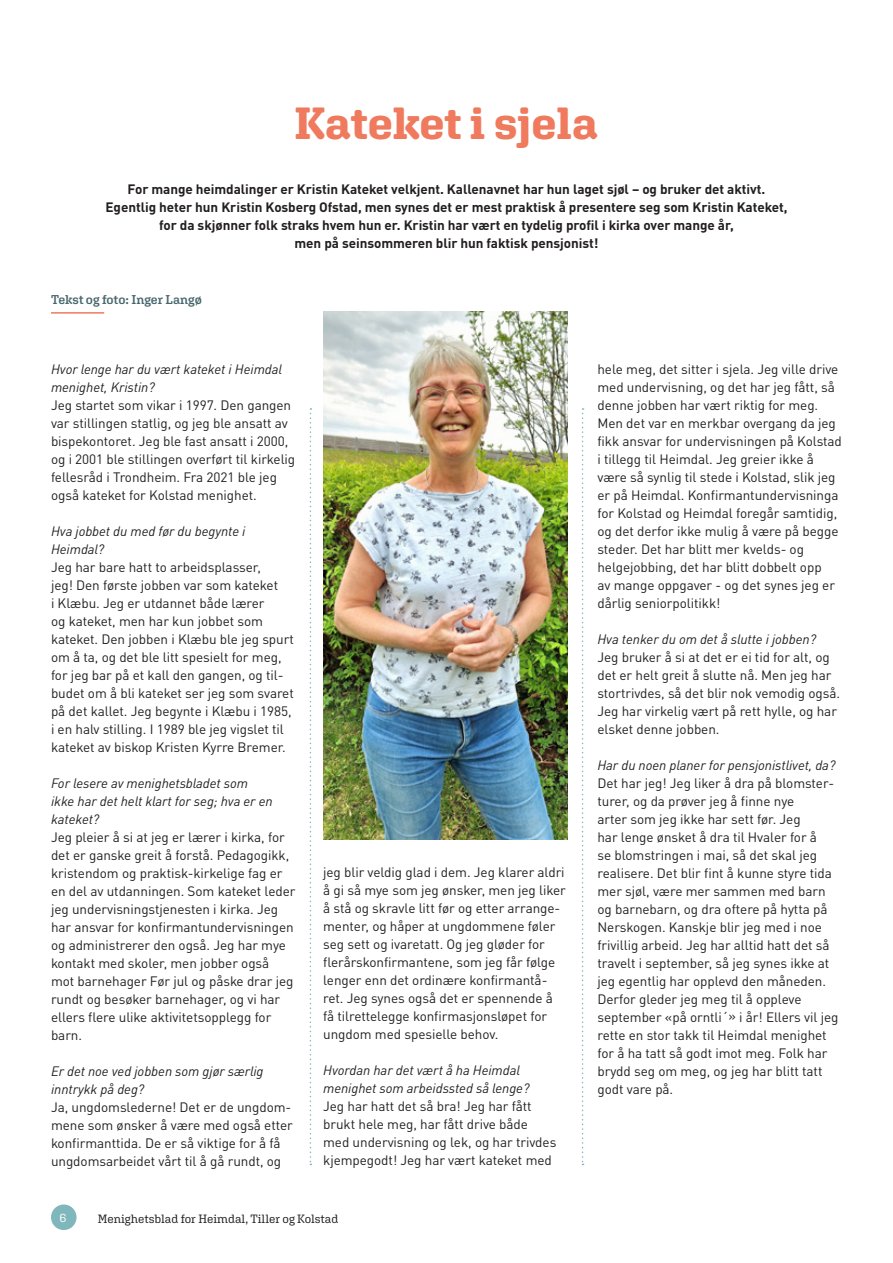
<style>
.page{position:relative;width:893px;height:1263px;background:#fff}
.page>*{position:absolute;margin:0;border:0;box-sizing:border-box;transform-origin:0 0}
.t1{font:700 45px "Aglet Slab";letter-spacing:-.005em;color:#ef7a5e}
.Brødtekst{font:13.5px/18px "DIN Pro";letter-spacing:-.005em;color:#231f20}
.Brødtekst-2{font:italic 13.5px/18px "DIN Pro";letter-spacing:-.005em;color:#231f20}
.Brødtekst-3{font:700 13.5px "DIN Pro";letter-spacing:-.005em;color:#231f20}
.byline{font:600 12.75px "Aglet Slab";letter-spacing:-.005em;color:#47666d}
.t2{font:12px "Aglet Slab";letter-spacing:-.005em;color:#231f20}
.t3{font:12px "Aglet Slab";color:#fff}
</style>
<div class="page">
<div style="left:51px;top:1204px;width:26px;height:26px;background:#7fb7bc;border-radius:50%"></div>
<svg style="left:310px;top:408px;width:1px;height:757px"></svg>
<svg style="left:582px;top:408px;width:2px;height:757px"></svg>
<img style="left:323px;top:311px;width:245px;height:529px">
<hr style="left:51px;top:312px;width:53px;height:2px;background:#ef7a5e">
<p class="t1" style="left:295px;top:96px;width:305px">Kateket i sjela</p>
<p class="Brødtekst-3" style="left:128px;top:178px;width:639px">For mange heimdalinger er Kristin Kateket velkjent. Kallenavnet har hun laget sjøl – og bruker det aktivt.</p>
<p class="Brødtekst-3" style="left:106px;top:196px;width:683px">Egentlig heter hun Kristin Kosberg Ofstad, men synes det er mest praktisk å presentere seg som Kristin Kateket,</p>
<p class="Brødtekst-3" style="left:159px;top:214px;width:576px">for da skjønner folk straks hvem hun er. Kristin har vært en tydelig profil i kirka over mange år,</p>
<p class="Brødtekst-3" style="left:294px;top:232px;width:305px">men på seinsommeren blir hun faktisk pensjonist!</p>
<p class="byline" style="left:51px;top:291px;width:152px">Tekst og foto: Inger Langø</p>
<p class="Brødtekst-2" style="left:51px;top:359px;width:232px">Hvor lenge har du vært kateket i Heimdal menighet, Kristin?</p>
<p class="Brødtekst" style="left:51px;top:395px;width:246px">Jeg startet som vikar i 1997. Den gangen var stillingen statlig, og jeg ble ansatt av bispekontoret. Jeg ble fast ansatt i 2000, og i 2001 ble stillingen overført til kirkelig fellesråd i Trondheim. Fra 2021 ble jeg også kateket for Kolstad menighet.</p>
<p class="Brødtekst-2" style="left:51px;top:521px;width:196px">Hva jobbet du med før du begynte i<br>Heimdal?</p>
<p class="Brødtekst" style="left:51px;top:557px;width:244px">Jeg har bare hatt to arbeidsplasser,<br>jeg! Den første jobben var som kateket<br>i Klæbu. Jeg er utdannet både lærer<br>og kateket, men har kun jobbet som kateket. Den jobben i Klæbu ble jeg spurt om å ta, og det ble litt spesielt for meg, for jeg bar på et kall den gangen, og til&shy;budet om å bli kateket ser jeg som svaret på det kallet. Jeg begynte i Klæbu i 1985, i en halv stilling. I 1989 ble jeg vigslet til kateket av biskop Kristen Kyrre Bremer.</p>
<p class="Brødtekst-2" style="left:51px;top:773px;width:223px">For lesere av menighetsbladet som ikke har det helt klart for seg; hva er en kateket?</p>
<p class="Brødtekst" style="left:51px;top:827px;width:246px">Jeg pleier å si at jeg er lærer i kirka, for det er ganske greit å forstå. Pedagogikk, kristendom og praktisk-kirkelige fag er en del av utdanningen. Som kateket leder jeg undervisningstjenesten i kirka. Jeg har ansvar for konfirmantundervisningen og administrerer den også. Jeg har mye kontakt med skoler, men jobber også mot barnehager Før jul og påske drar jeg rundt og besøker barnehager, og vi har ellers flere ulike aktivitetsopplegg for barn.</p>
<p class="Brødtekst-2" style="left:51px;top:1061px;width:214px">Er det noe ved jobben som gjør særlig inntrykk på deg?</p>
<p class="Brødtekst" style="left:51px;top:1097px;width:243px">Ja, ungdomslederne! Det er de ungdom&shy;mene som ønsker å være med også etter konfirmanttida. De er så viktige for å få ungdomsarbeidet vårt til å gå rundt, og</p>
<p class="Brødtekst" style="left:323px;top:862px;width:244px">jeg blir veldig glad i dem. Jeg klarer aldri å gi så mye som jeg ønsker, men jeg liker å stå og skravle litt før og etter arrange&shy;menter, og håper at ungdommene føler seg sett og ivaretatt. Og jeg gløder for flerårskonfirmantene, som jeg får følge lenger enn det ordinære konfirmantå&shy;ret. Jeg synes også det er spennende å få tilrettelegge konfirmasjonsløpet for ungdom med spesielle behov.</p>
<p class="Brødtekst-2" style="left:323px;top:1060px;width:208px">Hvordan har det vært å ha Heimdal menighet som arbeidssted så lenge?</p>
<p class="Brødtekst" style="left:323px;top:1096px;width:235px">Jeg har hatt det så bra! Jeg har fått brukt hele meg, har fått drive både med undervisning og lek, og har trivdes kjempegodt! Jeg har vært kateket med</p>
<p class="t3" style="left:59px;top:1211px;width:9px">6</p>
<p class="t2" style="left:98px;top:1212px;width:242px">Menighetsblad for Heimdal, Tiller og Kolstad</p>
<p class="Brødtekst" style="left:597px;top:359px;width:246px">hele meg, det sitter i sjela. Jeg ville drive med undervisning, og det har jeg fått, så denne jobben har vært riktig for meg.<br>Men det var en merkbar overgang da jeg fikk ansvar for undervisningen på Kolstad i tillegg til Heimdal. Jeg greier ikke å være så synlig til stede i Kolstad, slik jeg er på Heimdal. Konfirmantundervisninga for Kolstad og Heimdal foregår samtidig, og det derfor ikke mulig å være på begge steder. Det har blitt mer kvelds- og helgejobbing, det har blitt dobbelt opp<br>av mange oppgaver - og det synes jeg er dårlig seniorpolitikk!</p>
<p class="Brødtekst-2" style="left:597px;top:629px;width:220px">Hva tenker du om det å slutte i jobben?</p>
<p class="Brødtekst" style="left:597px;top:647px;width:244px">Jeg bruker å si at det er ei tid for alt, og det er helt greit å slutte nå. Men jeg har stortrivdes, så det blir nok vemodig også.<br>Jeg har virkelig vært på rett hylle, og har elsket denne jobben.</p>
<p class="Brødtekst-2" style="left:597px;top:755px;width:239px">Har du noen planer for pensjonistlivet, da?</p>
<p class="Brødtekst" style="left:597px;top:773px;width:243px">Det har jeg! Jeg liker å dra på blomster&shy;turer, og da prøver jeg å finne nye<br>arter som jeg ikke har sett før. Jeg<br>har lenge ønsket å dra til Hvaler for å<br>se blomstringen i mai, så det skal jeg realisere. Det blir fint å kunne styre tida mer sjøl, være mer sammen med barn og barnebarn, og dra oftere på hytta på Nerskogen. Kanskje blir jeg med i noe frivillig arbeid. Jeg har alltid hatt det så travelt i september, så jeg synes ikke at jeg egentlig har opplevd den måneden.<br>Derfor gleder jeg meg til å oppleve september «på orntli´» i år! Ellers vil jeg rette en stor takk til Heimdal menighet for å ha tatt så godt imot meg. Folk har brydd seg om meg, og jeg har blitt tatt godt vare på.</p>
</div>
